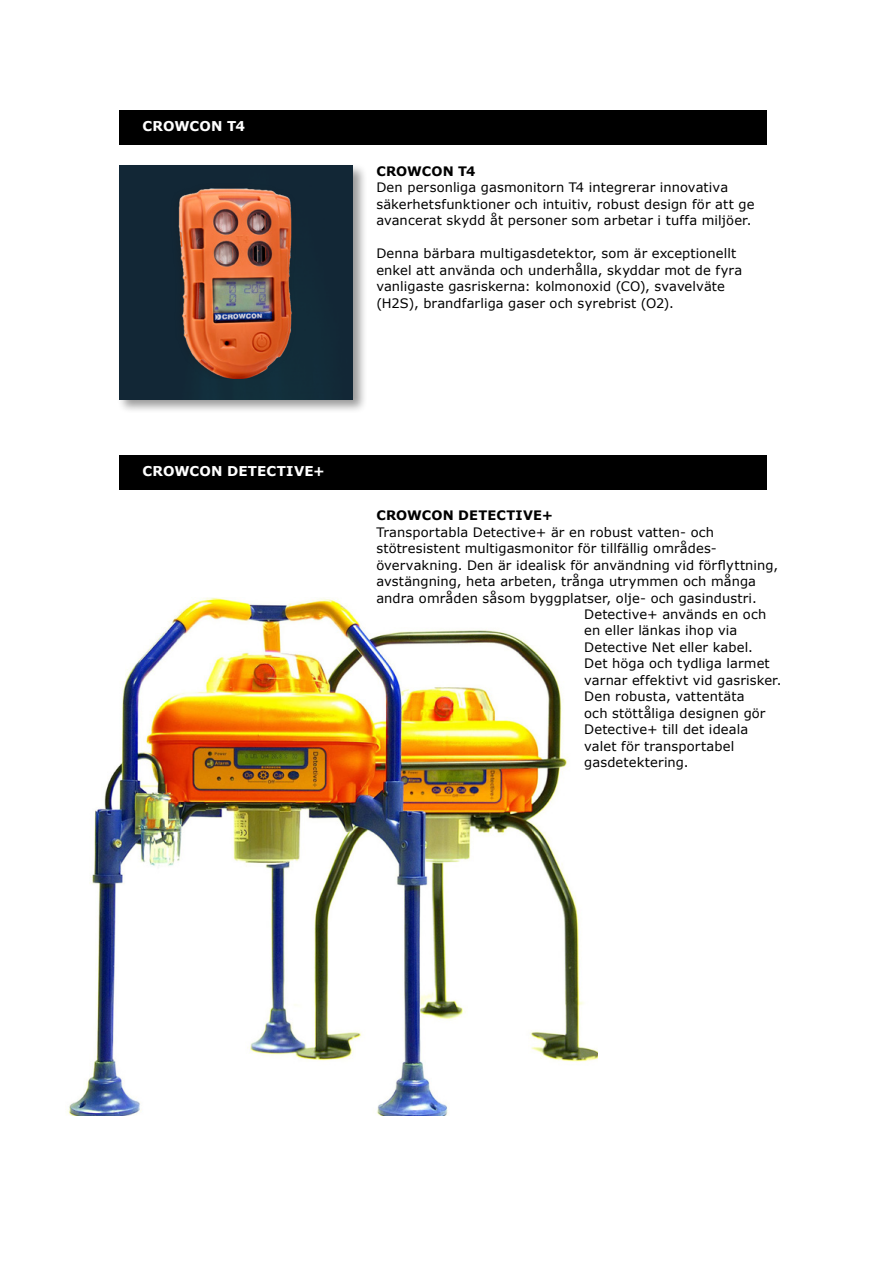
<style>
.page{position:relative;width:893px;height:1263px;background:#fff}
.page>*{position:absolute;margin:0;border:0;box-sizing:border-box;transform-origin:0 0}
.t1{font:700 13.5px "Verdana";letter-spacing:.01em;color:#fff}
.t2{font:13.05px/16.5px "Verdana";letter-spacing:.01em;color:#000}
.t3{font:700 13.05px "Verdana";letter-spacing:.01em;color:#000}
</style>
<div class="page">
<div style="left:119px;top:111px;width:647px;height:34px;background:#000"></div>
<div style="left:119px;top:455px;width:647px;height:34px;background:#000"></div>
<div style="left:116px;top:163px;width:252px;height:251px;background:#000;opacity:.4"></div>
<div style="left:119px;top:166px;width:234px;height:234px;background:#122736"></div>
<img style="left:171px;top:183px;width:125px;height:196px">
<img style="left:67px;top:597px;width:530px;height:518px">
<p class="t1" style="left:142px;top:118px;width:104px">CROWCON T4</p>
<p class="t3" style="left:376px;top:163px;width:101px">CROWCON T4</p>
<p class="t2" style="left:376px;top:180px;width:380px">Den personliga gasmonitorn T4 integrerar innovativa säkerhetsfunktioner och intuitiv, robust design för att ge avancerat skydd åt personer som arbetar i tuffa miljöer.</p>
<p class="t2" style="left:376px;top:245px;width:367px">Denna bärbara multigasdetektor, som är exceptionellt enkel att använda och underhålla, skyddar mot de fyra vanligaste gasriskerna: kolmonoxid (CO), svavelväte (H2S), brandfarliga gaser och syrebrist (O2).</p>
<p class="t1" style="left:142px;top:462px;width:184px">CROWCON DETECTIVE+</p>
<p class="t3" style="left:376px;top:507px;width:178px">CROWCON DETECTIVE+</p>
<p class="t2" style="left:376px;top:524px;width:339px">Transportabla Detective+ är en robust vatten- och</p>
<p class="t2" style="left:376px;top:540px;width:342px">stötresistent multigasmonitor för tillfällig områdes-</p>
<p class="t2" style="left:376px;top:557px;width:403px">övervakning. Den är idealisk för användning vid förflyttning,</p>
<p class="t2" style="left:376px;top:573px;width:381px">avstängning, heta arbeten, trånga utrymmen och många</p>
<p class="t2" style="left:376px;top:590px;width:382px">andra områden såsom byggplatser, olje- och gasindustri.</p>
<p class="t2" style="left:584px;top:606px;width:184px">Detective+ används en och</p>
<p class="t2" style="left:584px;top:623px;width:155px">en eller länkas ihop via</p>
<p class="t2" style="left:584px;top:639px;width:170px">Detective Net eller kabel.</p>
<p class="t2" style="left:584px;top:656px;width:187px">Det höga och tydliga larmet</p>
<p class="t2" style="left:584px;top:672px;width:199px">varnar effektivt vid gasrisker.</p>
<p class="t2" style="left:584px;top:689px;width:162px">Den robusta, vattentäta</p>
<p class="t2" style="left:584px;top:705px;width:183px">och stöttåliga designen gör</p>
<p class="t2" style="left:584px;top:722px;width:165px">Detective+ till det ideala</p>
<p class="t2" style="left:584px;top:738px;width:152px">valet för transportabel</p>
<p class="t2" style="left:584px;top:754px;width:106px">gasdetektering.</p>
</div>
